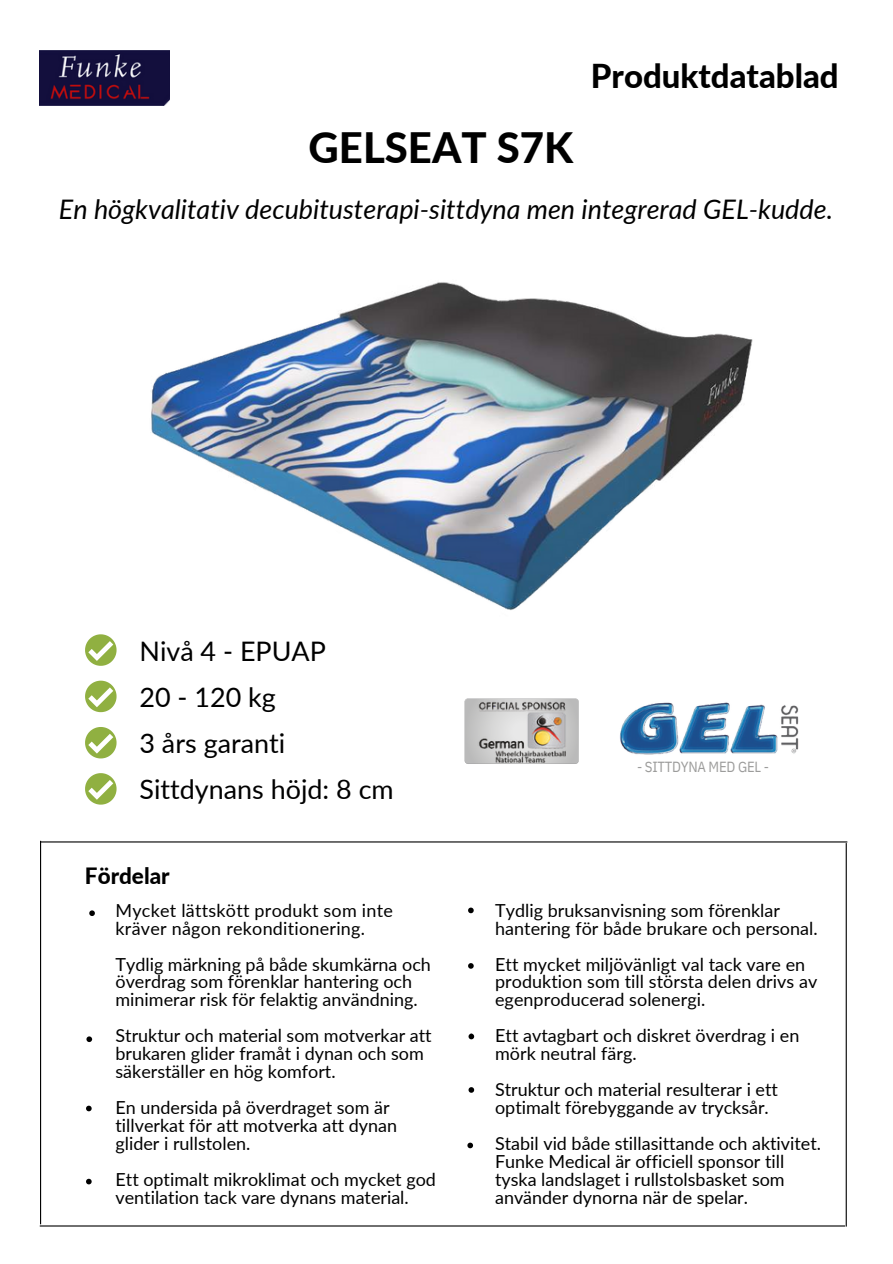
<style>
.page{position:relative;width:893px;height:1264px;background:#fff}
.page>*{position:absolute;margin:0;border:0;box-sizing:border-box;transform-origin:0 0}
.t1{font:800 41.85px "Lato";color:#000}
.t2{font:800 32.85px "Lato";color:#000}
.t3{font:italic 27px "Lato";color:#000}
.t4{font:26.85px/46px "Lato";color:#000}
.t5{font:800 22.5px "Lato";color:#000}
.t6{font:18px/18px "Lato";color:#000}
.t7{font:14.7px "IBM Plex Sans Cond";letter-spacing:-.015em;color:#9c9c9b}
</style>
<div class="page">
<img style="left:39px;top:50px;width:130px;height:55px">
<svg style="left:85px;top:634px;width:31px;height:31px"></svg>
<svg style="left:85px;top:680px;width:31px;height:32px"></svg>
<svg style="left:85px;top:727px;width:31px;height:31px"></svg>
<svg style="left:85px;top:773px;width:31px;height:31px"></svg>
<img style="left:151px;top:282px;width:602px;height:328px">
<svg style="left:468px;top:907px;width:5px;height:6px"></svg>
<hr style="left:40px;top:1225px;width:805px;height:1px;background:#000">
<hr style="left:845px;top:843px;width:1px;height:383px;background:#000">
<hr style="left:41px;top:841px;width:806px;height:1px;background:#000">
<svg style="left:89px;top:910px;width:6px;height:6px"></svg>
<hr style="left:40px;top:840px;width:1px;height:384px;background:#000">
<svg style="left:467px;top:1142px;width:6px;height:6px"></svg>
<svg style="left:468px;top:963px;width:5px;height:5px"></svg>
<svg style="left:468px;top:1033px;width:6px;height:6px"></svg>
<svg style="left:468px;top:1087px;width:6px;height:5px"></svg>
<svg style="left:86px;top:1036px;width:6px;height:6px"></svg>
<svg style="left:86px;top:1105px;width:6px;height:6px"></svg>
<svg style="left:86px;top:1178px;width:6px;height:6px"></svg>
<svg style="left:464px;top:698px;width:114px;height:65px;background:#c0c0c0"></svg>
<img style="left:477px;top:699px;width:89px;height:64px">
<img style="left:620px;top:702px;width:179px;height:53px">
<h2 class="t2" style="left:591px;top:55px;width:249px">Produktdatablad</h2>
<h1 class="t1" style="left:308px;top:122px;width:266px">GELSEAT S7K</h1>
<h3 class="t3" style="left:59px;top:192px;width:775px">En högkvalitativ decubitusterapi-sittdyna men integrerad GEL-kudde.</h3>
<h3 class="t4" style="left:139px;top:627px;width:256px">Nivå 4 - EPUAP<br>20 - 120 kg<br>3 års garanti<br>Sittdynans höjd: 8 cm</h3>
<p class="t5" style="left:85px;top:862px;width:86px">Fördelar</p>
<p class="t6" style="left:115px;top:900px;width:279px">Mycket lättskött produkt som inte kräver någon rekonditionering.</p>
<p class="t6" style="left:115px;top:954px;width:317px">Tydlig märkning på både skumkärna och överdrag som förenklar hantering och minimerar risk för felaktig användning.</p>
<p class="t6" style="left:115px;top:1026px;width:317px">Struktur och material som motverkar att brukaren glider framåt i dynan och som säkerställer en hög komfort.</p>
<p class="t6" style="left:115px;top:1098px;width:283px">En undersida på överdraget som är tillverkat för att motverka att dynan glider i rullstolen.</p>
<p class="t6" style="left:115px;top:1170px;width:322px">Ett optimalt mikroklimat och mycket god ventilation tack vare dynans material.</p>
<p class="t7" style="left:637px;top:757px;width:133px">- SITTDYNA MED GEL -</p>
<p class="t6" style="left:495px;top:900px;width:324px">Tydlig bruksanvisning som förenklar hantering för både brukare och personal.</p>
<p class="t6" style="left:495px;top:954px;width:324px">Ett mycket miljövänligt val tack vare en produktion som till största delen drivs av egenproducerad solenergi.</p>
<p class="t6" style="left:495px;top:1026px;width:306px">Ett avtagbart och diskret överdrag i en mörk neutral färg.</p>
<p class="t6" style="left:495px;top:1080px;width:284px">Struktur och material resulterar i ett optimalt förebyggande av trycksår.</p>
<p class="t6" style="left:495px;top:1134px;width:327px">Stabil vid både stillasittande och aktivitet.<br>Funke Medical är officiell sponsor till tyska landslaget i rullstolsbasket som använder dynorna när de spelar.</p>
</div>
